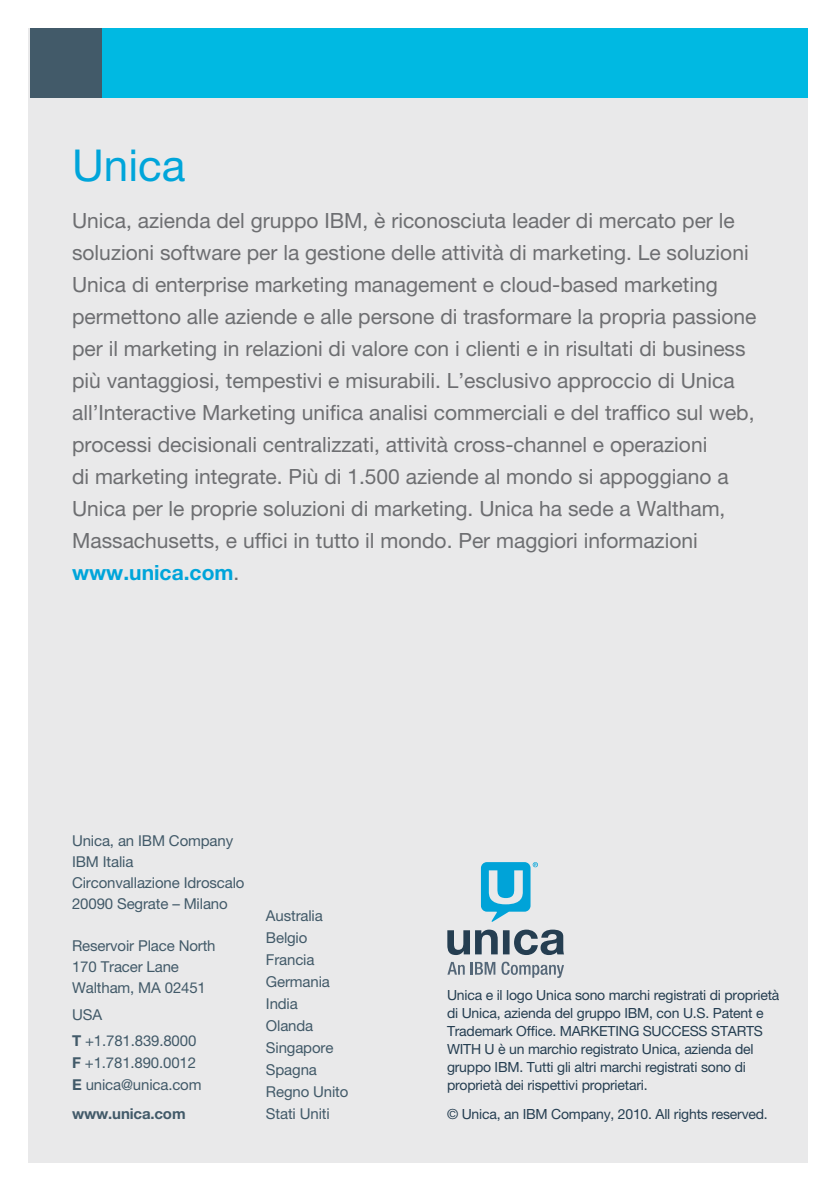
<style>
.page{position:relative;width:840px;height:1191px;background:#fff}
.page>*{position:absolute;margin:0;border:0;box-sizing:border-box;transform-origin:0 0}
.t1{font:44px "Helvetica Neue";color:#00a5da}
.t2{font:21px/32px "Helvetica Neue";color:#6d6e71}
.t3{font:15px/22px "Helvetica Neue";letter-spacing:-.01em;color:#425a69}
.t4{font:700 15px "Helvetica Neue";letter-spacing:-.01em;color:#425a69}
.t5{font:14px/18px "Helvetica Neue";letter-spacing:-.015em;color:#253e51}
.s1{font-weight:700;color:#00a5da}
.s2{font-weight:700}
</style>
<div class="page">
<div style="left:28px;top:28px;width:779px;height:1134px;background:#e9e9ea"></div>
<div style="left:82px;top:28px;width:725px;height:70px;background:#00b9e2"></div>
<div style="left:30px;top:28px;width:72px;height:70px;background:#425a69"></div>
<svg style="left:447px;top:929px;width:116px;height:26px"></svg>
<svg style="left:480px;top:862px;width:57px;height:60px"></svg>
<svg style="left:447px;top:962px;width:17px;height:12px"></svg>
<svg style="left:470px;top:962px;width:25px;height:12px"></svg>
<svg style="left:501px;top:961px;width:62px;height:17px"></svg>
<h1 class="t1" style="left:72px;top:139px;width:115px">Unica</h1>
<p class="t2" style="left:72px;top:204px;width:685px">Unica, azienda del gruppo IBM, è riconosciuta leader di mercato per le soluzioni software per la gestione delle attività di marketing. Le soluzioni Unica di enterprise marketing management e cloud-based marketing permettono alle aziende e alle persone di trasformare la propria passione per il marketing in relazioni di valore con i clienti e in risultati di business più vantaggiosi, tempestivi e misurabili. L’esclusivo approccio di Unica all’Interactive Marketing unifica analisi commerciali e del traffico sul web, processi decisionali centralizzati, attività cross-channel e operazioni<br>di marketing integrate. Più di 1.500 aziende al mondo si appoggiano a Unica per le proprie soluzioni di marketing. Unica ha sede a Waltham, Massachusetts, e uffici in tutto il mondo. Per maggiori informazioni <span class="s1">www.unica.com</span>.</p>
<p class="t3" style="left:72px;top:830px;width:174px;line-height:21px">Unica, an IBM Company<br>IBM Italia<br>Circonvallazione Idroscalo<br>20090 Segrate – Milano</p>
<p class="t3" style="left:72px;top:935px;width:145px;line-height:21px">Reservoir Place North<br>170 Tracer Lane<br>Waltham, MA 02451</p>
<p class="t3" style="left:72px;top:1001px;width:126px;line-height:26.2px">USA<br><span class="s2">T</span> +1.781.839.8000</p>
<p class="t3" style="left:72px;top:1051px;width:131px"><span class="s2">F</span> +1.781.890.0012<br><span class="s2">E</span> unica@unica.com</p>
<p class="t4" style="left:72px;top:1104px;width:115px">www.unica.com</p>
<p class="t3" style="left:266px;top:904px;width:84px">Australia<br>Belgio<br>Francia<br>Germania<br>India<br>Olanda<br>Singapore<br>Spagna<br>Regno Unito<br>Stati Uniti</p>
<p class="t5" style="left:447px;top:986px;width:334px">Unica e il logo Unica sono marchi registrati di proprietà di Unica, azienda del gruppo IBM, con U.S. Patent e Trademark Office. MARKETING SUCCESS STARTS WITH U è un marchio registrato Unica, azienda del gruppo IBM. Tutti gli altri marchi registrati sono di proprietà dei rispettivi proprietari.</p>
<p class="t5" style="left:447px;top:1105px;width:322px">© Unica, an IBM Company, 2010. All rights reserved.</p>
</div>
